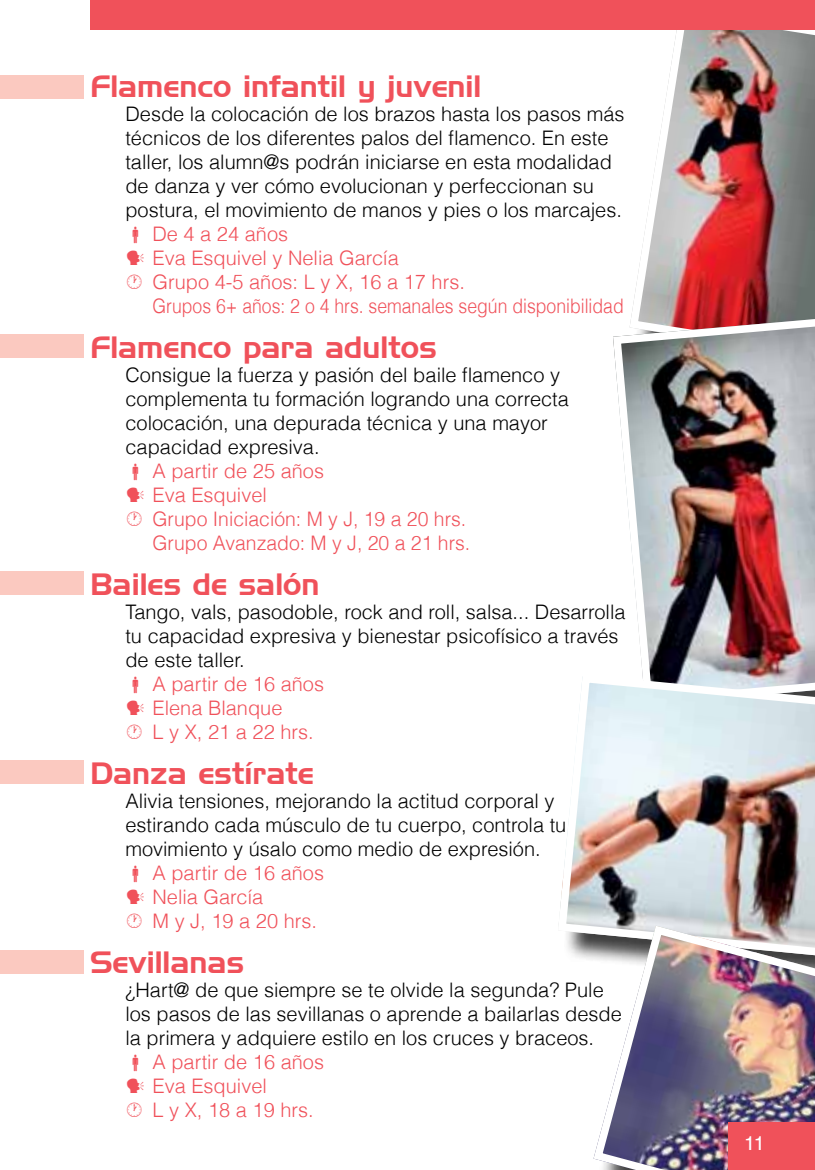
<style>
.page{position:relative;width:815px;height:1170px;background:#fff}
.page>*{position:absolute;margin:0;border:0;box-sizing:border-box;transform-origin:0 0}
.t1{font:30px "Handel Gothic BT";color:#f0515a}
.t2{font:300 20px/24px "Helvetica";color:#000}
.t3{font:300 20px/24px "Helvetica";color:#f0515a}
.t4{font:20px "Helvetica";color:#fff}
</style>
<div class="page">
<img style="left:625px;top:29px;width:190px;height:284px">
<img style="left:613px;top:313px;width:202px;height:357px">
<img style="left:558px;top:670px;width:257px;height:290px">
<img style="left:594px;top:926px;width:221px;height:243px">
<div style="left:90px;top:0;width:725px;height:29px;background:#f0515a"></div>
<div style="left:728px;top:1121px;width:87px;height:48px;background:#f0515a"></div>
<div style="left:0;top:75px;width:84px;height:24px;background:#fbc9c0"></div>
<div style="left:0;top:334px;width:84px;height:24px;background:#fbc9c0"></div>
<div style="left:0;top:571px;width:84px;height:24px;background:#fbc9c0"></div>
<div style="left:0;top:760px;width:84px;height:23px;background:#fbc9c0"></div>
<div style="left:0;top:950px;width:84px;height:23px;background:#fbc9c0"></div>
<h1 class="t1" style="left:90px;top:68px;width:393px">Flamenco infantil y juvenil</h1>
<p class="t2" style="left:125px;top:101px;width:501px">Desde la colocación de los brazos hasta los pasos más técnicos de los diferentes palos del flamenco. En este taller, los alumn@s podrán iniciarse en esta modalidad de danza y ver cómo evolucionan y perfeccionan su postura, el movimiento de manos y pies o los marcajes.</p>
<p class="t3" style="left:152px;top:221px;width:248px">De 4 a 24 años<br>Eva Esquivel y Nelia García</p>
<p class="t3" style="left:152px;top:269px;width:473px;text-indent:-27px">• Grupo 4-5 años: L y X, 16 a 17 hrs.<br>Grupos 6+ años: 2 o 4 hrs. semanales según disponibilidad</p>
<h1 class="t1" style="left:90px;top:329px;width:348px">Flamenco para adultos</h1>
<p class="t2" style="left:125px;top:362px;width:445px">Consigue la fuerza y pasión del baile flamenco y complementa tu formación logrando una correcta colocación, una depurada técnica y una mayor capacidad expresiva.</p>
<p class="t3" style="left:152px;top:458px;width:173px">A partir de 25 años<br>Eva Esquivel</p>
<p class="t3" style="left:125px;top:506px;width:346px;text-align:right">• Grupo Iniciación: M y J, 19 a 20 hrs.<br>Grupo Avanzado: M y J, 20 a 21 hrs.</p>
<h1 class="t1" style="left:90px;top:566px;width:231px">Bailes de salón</h1>
<p class="t2" style="left:125px;top:599px;width:502px">Tango, vals, pasodoble, rock and roll, salsa... Desarrolla tu capacidad expresiva y bienestar psicofísico a través de este taller.</p>
<p class="t3" style="left:152px;top:671px;width:173px">A partir de 16 años<br>Elena Blanque</p>
<p class="t3" style="left:125px;top:719px;width:190px">• L y X, 21 a 22 hrs.</p>
<h1 class="t1" style="left:90px;top:755px;width:225px">Danza estírate</h1>
<p class="t2" style="left:125px;top:788px;width:442px">Alivia tensiones, mejorando la actitud corporal y estirando cada músculo de tu cuerpo, controla tu movimiento y úsalo como medio de expresión.</p>
<p class="t3" style="left:152px;top:860px;width:173px">A partir de 16 años<br>Nelia García</p>
<p class="t3" style="left:125px;top:908px;width:193px">• M y J, 19 a 20 hrs.</p>
<h1 class="t1" style="left:90px;top:944px;width:156px">Sevillanas</h1>
<p class="t2" style="left:125px;top:977px;width:498px">¿Hart@ de que siempre se te olvide la segunda? Pule los pasos de las sevillanas o aprende a bailarlas desde la primera y adquiere estilo en los cruces y braceos.</p>
<p class="t3" style="left:152px;top:1049px;width:173px">A partir de 16 años<br>Eva Esquivel</p>
<p class="t3" style="left:125px;top:1097px;width:190px">• L y X, 18 a 19 hrs.</p>
<p class="t4" style="left:744px;top:1129px;width:22px">11</p>
</div>
